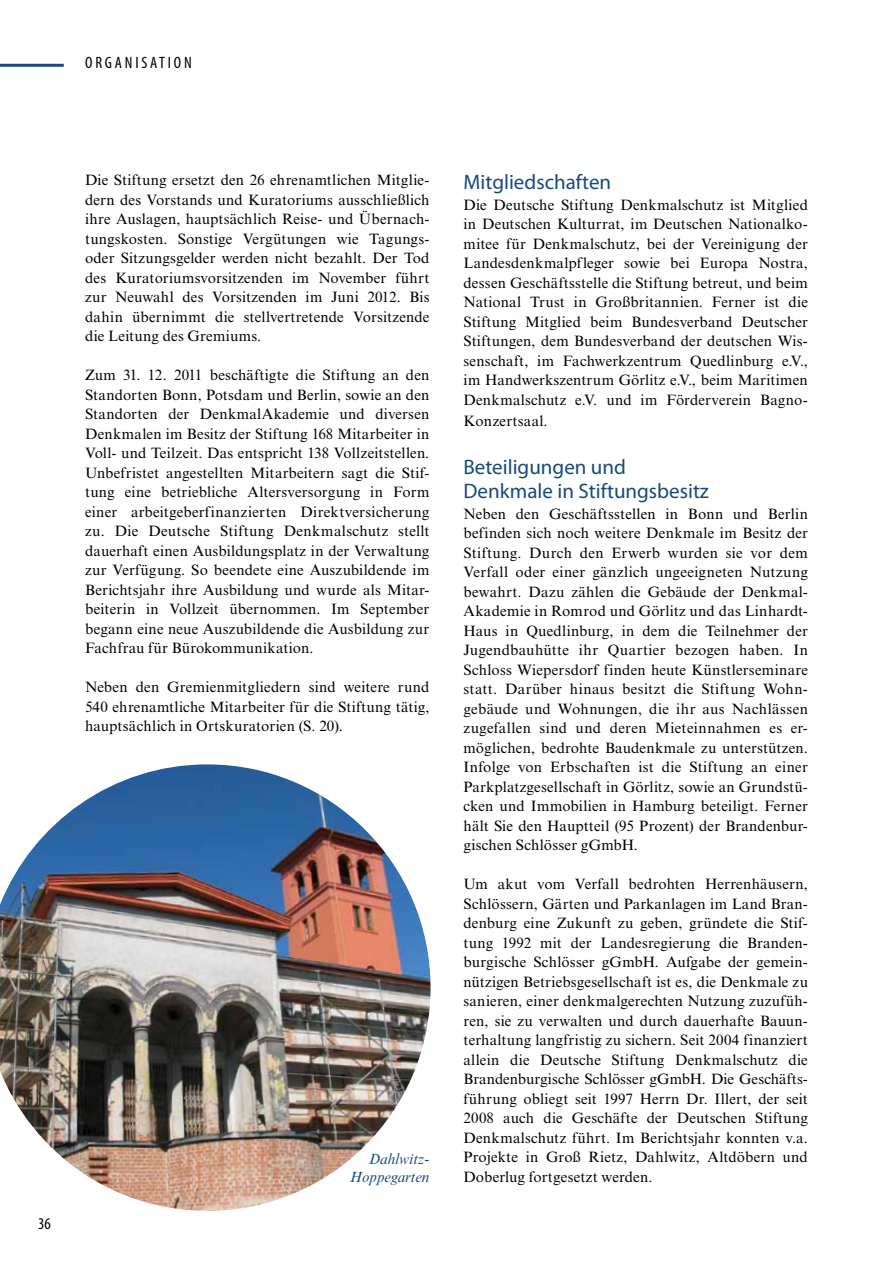
<style>
.page{position:relative;width:893px;height:1263px;background:#fff}
.page>*{position:absolute;margin:0;border:0;box-sizing:border-box;transform-origin:0 0}
.t1{font:21px/24px "Myriad Pro";color:#164a7e}
.t2{font:condensed 16.5px "Myriad Pro";letter-spacing:.17em;color:#000}
.t3{font:15px/19.5px "Times New Roman MT Std";letter-spacing:.015em;color:#000;text-align:justify}
.t4{font:italic 15px/18px "Times New Roman MT Std";letter-spacing:-.005em;color:#164a7e;text-align:right}
</style>
<div class="page">
<hr style="left:0;top:64px;width:64px;height:3px;background:#164a7e">
<img style="left:0;top:764px;width:431px;height:447px">
<p class="t2" style="left:85px;top:52px;width:108px">ORGANISATI ON</p>
<p class="t2" style="left:38px;top:1213px;width:14px">36</p>
<p class="t3" style="left:85px;top:170px;width:346px">Die Stiftung ersetzt den 26 ehrenamtlichen Mitglie&shy;dern des Vorstands und Kuratoriums ausschließlich ihre Auslagen, hauptsächlich Reise- und Übernach&shy;tungskosten. Sonstige Vergütungen wie Tagungs&shy;oder Sitzungsgelder werden nicht bezahlt. Der Tod des Kuratoriumsvorsitzenden im November führt zur Neuwahl des Vorsitzenden im Juni 2012. Bis dahin übernimmt die stellvertretende Vorsitzende die Leitung des Gremiums.</p>
<p class="t3" style="left:85px;top:365px;width:346px">Zum 31. 12. 2011 beschäftigte die Stiftung an den Standorten Bonn, Potsdam und Berlin, sowie an den Standorten der DenkmalAkademie und diversen Denkmalen im Besitz der Stiftung 168 Mitarbeiter in Voll- und Teilzeit. Das entspricht 138 Vollzeitstellen.<br>Unbefristet angestellten Mitarbeitern sagt die Stif&shy;tung eine betriebliche Altersversorgung in Form einer arbeitgeberfinanzierten Direktversicherung zu. Die Deutsche Stiftung Denkmalschutz stellt dauerhaft einen Ausbildungsplatz in der Verwaltung zur Verfügung. So beendete eine Auszubildende im Berichtsjahr ihre Ausbildung und wurde als Mitar&shy;beiterin in Vollzeit übernommen. Im September begann eine neue Auszubildende die Ausbildung zur Fachfrau für Bürokommunikation.</p>
<p class="t3" style="left:85px;top:677px;width:346px">Neben den Gremienmitgliedern sind weitere rund 540 ehrenamtliche Mitarbeiter für die Stiftung tätig, hauptsächlich in Ortskuratorien (S. 20).</p>
<p class="t4" style="left:350px;top:1150px;width:81px">Dahlwitz-<br>Hoppegarten</p>
<h1 class="t1" style="left:463px;top:169px;width:149px">Mitgliedschaften</h1>
<p class="t3" style="left:463px;top:195px;width:346px">Die Deutsche Stiftung Denkmalschutz ist Mitglied in Deutschen Kulturrat, im Deutschen Nationalko&shy;mitee für Denkmalschutz, bei der Vereinigung der Landesdenkmalpfleger sowie bei Europa Nostra, dessen Geschäftsstelle die Stiftung betreut, und beim National Trust in Großbritannien. Ferner ist die Stiftung Mitglied beim Bundesverband Deutscher Stiftungen, dem Bundesverband der deutschen Wis&shy;senschaft, im Fachwerkzentrum Quedlinburg e.V., im Handwerkszentrum Görlitz e.V., beim Maritimen Denkmalschutz e.V. und im Förderverein Bagno-</p>
<p class="t3" style="left:463px;top:411px;width:86px">Konzertsaal.</p>
<h1 class="t1" style="left:463px;top:454px;width:247px">Beteiligungen und<br>Denkmale in Stiftungsbesitz</h1>
<p class="t3" style="left:463px;top:504px;width:346px">Neben den Geschäftsstellen in Bonn und Berlin befinden sich noch weitere Denkmale im Besitz der Stiftung. Durch den Erwerb wurden sie vor dem Verfall oder einer gänzlich ungeeigneten Nutzung bewahrt. Dazu zählen die Gebäude der Denkmal-Akademie in Romrod und Görlitz und das Linhardt-Haus in Quedlinburg, in dem die Teilnehmer der Jugendbauhütte ihr Quartier bezogen haben. In Schloss Wiepersdorf finden heute Künstlerseminare statt. Darüber hinaus besitzt die Stiftung Wohn&shy;gebäude und Wohnungen, die ihr aus Nachlässen zugefallen sind und deren Mieteinnahmen es er&shy;möglichen, bedrohte Baudenkmale zu unterstützen.<br>Infolge von Erbschaften ist die Stiftung an einer Parkplatzgesellschaft in Görlitz, sowie an Grundstü&shy;cken und Immobilien in Hamburg beteiligt. Ferner hält Sie den Hauptteil (95 Prozent) der Brandenbur&shy;gischen Schlösser gGmbH.</p>
<p class="t3" style="left:463px;top:874px;width:346px">Um akut vom Verfall bedrohten Herrenhäusern, Schlössern, Gärten und Parkanlagen im Land Bran&shy;denburg eine Zukunft zu geben, gründete die Stif&shy;tung 1992 mit der Landesregierung die Branden&shy;burgische Schlösser gGmbH. Aufgabe der gemein&shy;nützigen Betriebsgesellschaft ist es, die Denkmale zu sanieren, einer denkmalgerechten Nutzung zuzufüh&shy;ren, sie zu verwalten und durch dauerhafte Bauun&shy;terhaltung langfristig zu sichern. Seit 2004 finanziert allein die Deutsche Stiftung Denkmalschutz die Brandenburgische Schlösser gGmbH. Die Geschäfts&shy;führung obliegt seit 1997 Herrn Dr. Illert, der seit 2008 auch die Geschäfte der Deutschen Stiftung Denkmalschutz führt. Im Berichtsjahr konnten v.a.<br>Projekte in Groß Rietz, Dahlwitz, Altdöbern und Doberlug fortgesetzt werden.</p>
</div>
